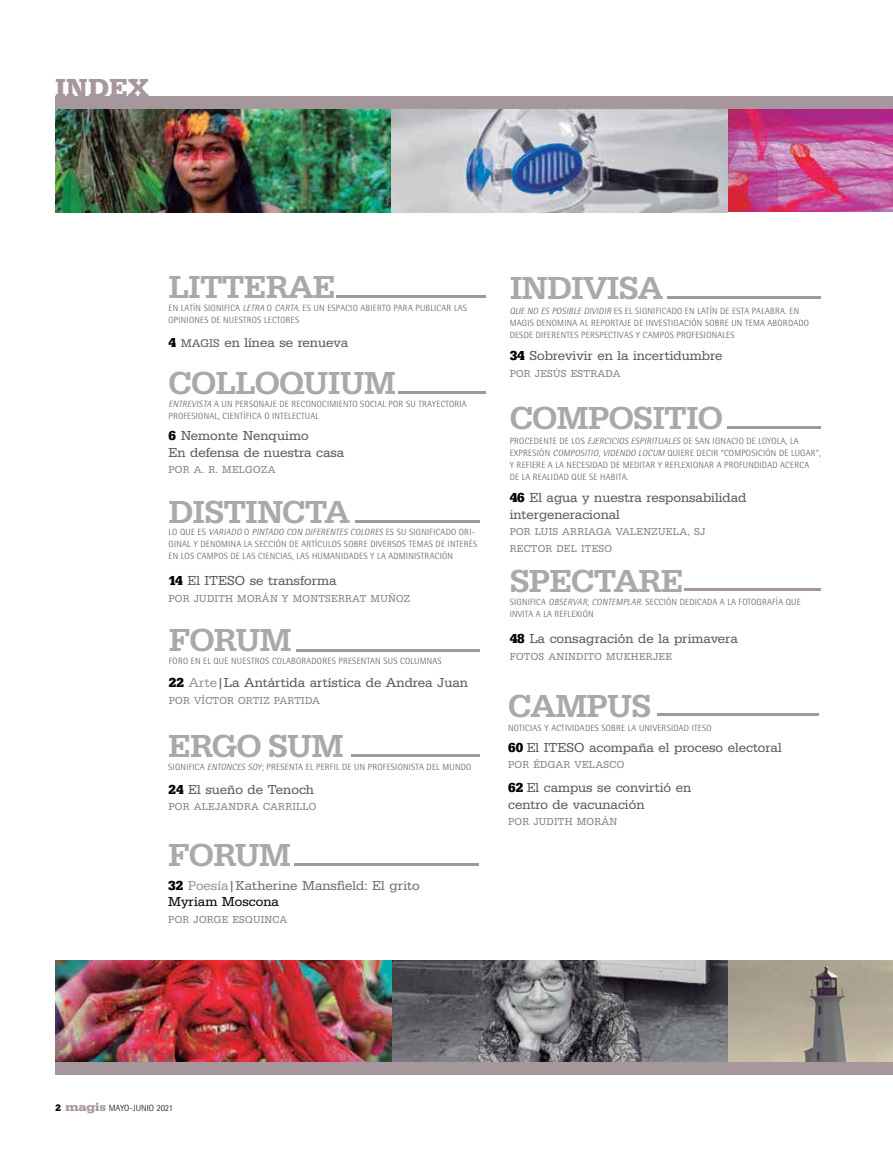
<style>
.page{position:relative;width:893px;height:1149px;background:#fff}
.page>*{position:absolute;margin:0;border:0;box-sizing:border-box;transform-origin:0 0}
.t1{font:500 33px "URW Egyptienne T";letter-spacing:-.025em;color:#a7a9ac}
.t2{font:700 27px "URW Egyptienne T";color:#a5979b}
.t3{font:13.5px/16.5px "URW Egyptienne T";color:#58595b}
.t4{font:13.5px/16.5px "URW Egyptienne T";color:#6d6e71}
.t5{font:10.5px/16.5px "URW Egyptienne T Regu Narr";letter-spacing:.025em;color:#808285}
.t6{font:300 9px/12px "Rotis Semi Sans";letter-spacing:.025em;color:#58595b}
.t7{font:300 9px "Rotis Semi Sans";color:#000}
.s1{font-style:italic}
.s2{font-weight:700;color:#000}
.s3{font-family:"URW Egyptienne T Regu SC850";font-size:11.55px}
.s4{color:#939598}
.s5{font-weight:500}
.s6{font-weight:500;color:#58595b}
.s7{color:#000}
.s8{font-family:"URW Egyptienne T";font-weight:700;font-size:9.75px}
.s9{font-family:"URW Egyptienne T Bold Extr Wide";font-weight:400;font-size:12px;color:#a5979b}
</style>
<div class="page">
<img style="left:55px;top:109px;width:672px;height:103px">
<img style="left:727px;top:960px;width:166px;height:101px">
<img style="left:725px;top:109px;width:168px;height:102px">
<img style="left:55px;top:960px;width:672px;height:101px">
<div style="left:55px;top:96px;width:838px;height:13px;background:#a5979b"></div>
<div style="left:55px;top:1061px;width:838px;height:13px;background:#a5979b"></div>
<hr style="left:336px;top:295px;width:149px;height:3px;background:#a5979b">
<hr style="left:296px;top:648px;width:184px;height:3px;background:#a5979b">
<hr style="left:294px;top:863px;width:185px;height:2px;background:#a5979b">
<hr style="left:685px;top:588px;width:136px;height:3px;background:#a5979b">
<hr style="left:657px;top:712px;width:162px;height:3px;background:#a5979b">
<hr style="left:355px;top:520px;width:125px;height:3px;background:#a5979b">
<hr style="left:667px;top:296px;width:154px;height:3px;background:#a5979b">
<hr style="left:727px;top:426px;width:94px;height:3px;background:#a5979b">
<hr style="left:398px;top:391px;width:88px;height:2px;background:#a5979b">
<hr style="left:351px;top:754px;width:129px;height:2px;background:#a5979b">
<h2 class="t2" style="left:55px;top:72px;width:95px">INDEX</h2>
<h1 class="t1" style="left:169px;top:267px;width:168px">LITTERAE</h1>
<p class="t6" style="left:169px;top:302px;width:300px">EN LATÍN SIGNIFICA <span class="s1">LETRA</span> O <span class="s1">CARTA</span>. ES UN ESPACIO ABIERTO PARA PUBLICAR LAS<br>OPINIONES DE NUESTROS LECTORES</p>
<h3 class="t3" style="left:169px;top:334px;width:181px"><span class="s2">4</span> <span class="s3">MAGIS</span> en línea se renueva</h3>
<h1 class="t1" style="left:169px;top:363px;width:229px">COLLOQUIUM</h1>
<p class="t6" style="left:169px;top:398px;width:300px"><span class="s1">ENTREVISTA</span> A UN PERSONAJE DE RECONOCIMIENTO SOCIAL POR SU TRAYECTORIA<br>PROFESIONAL, CIENTÍFICA O INTELECTUAL</p>
<h3 class="t3" style="left:169px;top:427px;width:177px"><span class="s2">6</span> Nemonte Nenquimo<br>En defensa de nuestra casa</h3>
<p class="t5" style="left:169px;top:461px;width:109px">POR A. R. MELGOZA</p>
<h1 class="t1" style="left:169px;top:492px;width:183px">DISTINCTA</h1>
<p class="t6" style="left:169px;top:526px;width:310px">LO QUE ES <span class="s1">VARIADO</span> O <span class="s1">PINTADO CON DIFERENTES COLORES</span> ES SU SIGNIFICADO ORI-<br>GINAL Y DENOMINA LA SECCIÓN DE ARTÍCULOS SOBRE DIVERSOS TEMAS DE INTERÉS<br>EN LOS CAMPOS DE LAS CIENCIAS, LAS HUMANIDADES Y LA ADMINISTRACIÓN</p>
<h3 class="t3" style="left:169px;top:572px;width:170px"><span class="s2">14</span> El ITESO se transforma</h3>
<p class="t5" style="left:169px;top:590px;width:243px">POR JUDITH MORÁN Y MONTSERRAT MUÑOZ</p>
<h1 class="t1" style="left:169px;top:621px;width:125px">FORUM</h1>
<p class="t6" style="left:169px;top:655px;width:274px">FORO EN EL QUE NUESTROS COLABORADORES PRESENTAN SUS COLUMNAS</p>
<h3 class="t3" style="left:169px;top:674px;width:301px"><span class="s2">22</span> <span class="s4">Arte</span><span class="s5">|</span>La Antártida artística de Andrea Juan</h3>
<p class="t5" style="left:169px;top:692px;width:153px">POR VÍCTOR ORTIZ PARTIDA</p>
<h1 class="t1" style="left:168px;top:726px;width:177px">ERGO SUM</h1>
<p class="t6" style="left:168px;top:760px;width:305px">SIGNIFICA <span class="s1">ENTONCES SOY</span>; PRESENTA EL PERFIL DE UN PROFESIONISTA DEL MUNDO</p>
<h3 class="t3" style="left:169px;top:781px;width:147px"><span class="s2">24</span> El sueño de Tenoch</h3>
<p class="t5" style="left:169px;top:798px;width:149px">POR ALEJANDRA CARRILLO</p>
<h1 class="t1" style="left:168px;top:835px;width:125px">FORUM</h1>
<h3 class="t4" style="left:168px;top:876px;width:253px"><span class="s2">32</span> <span class="s4">Poesía</span><span class="s6">|</span>Katherine Mansfield: El grito<br><span class="s7">Myriam Moscona</span></h3>
<p class="t5" style="left:168px;top:910px;width:121px">POR JORGE ESQUINCA</p>
<h1 class="t1" style="left:510px;top:268px;width:155px">INDIVISA</h1>
<p class="t6" style="left:510px;top:305px;width:301px"><span class="s1">QUE NO ES POSIBLE DIVIDIR</span> ES EL SIGNIFICADO EN LATÍN DE ESTA PALABRA. EN<br>MAGIS DENOMINA AL REPORTAJE DE INVESTIGACIÓN SOBRE UN TEMA ABORDADO<br>DESDE DIFERENTES PERSPECTIVAS Y CAMPOS PROFESIONALES</p>
<h3 class="t3" style="left:510px;top:347px;width:214px"><span class="s2">34</span> Sobrevivir en la incertidumbre</h3>
<p class="t5" style="left:510px;top:365px;width:112px">POR JESÚS ESTRADA</p>
<h1 class="t1" style="left:510px;top:398px;width:215px">COMPOSITIO</h1>
<p class="t6" style="left:510px;top:435px;width:313px">PROCEDENTE DE LOS <span class="s1">EJERCICIOS ESPIRITUALES</span> DE SAN IGNACIO DE LOYOLA, LA EXPRESIÓN <span class="s1">COMPOSITIO</span>, <span class="s1">VIDENDO LOCUM</span> QUIERE DECIR “COMPOSICIÓN DE LUGAR”, Y REFIERE A LA NECESIDAD DE MEDITAR Y REFLEXIONAR A PROFUNDIDAD ACERCA DE LA REALIDAD QUE SE HABITA.</p>
<h3 class="t3" style="left:510px;top:489px;width:238px"><span class="s2">46</span> El agua y nuestra responsabilidad intergeneracional</h3>
<p class="t5" style="left:510px;top:523px;width:197px">POR LUIS ARRIAGA VALENZUELA, SJ<br>RECTOR DEL ITESO</p>
<h1 class="t1" style="left:510px;top:561px;width:175px">SPECTARE</h1>
<p class="t6" style="left:510px;top:596px;width:293px">SIGNIFICA <span class="s1">OBSERVAR, CONTEMPLAR</span>. SECCIÓN DEDICADA A LA FOTOGRAFÍA QUE<br>INVITA A LA REFLEXIÓN</p>
<h3 class="t3" style="left:510px;top:630px;width:230px"><span class="s2">48</span> La consagración de la primavera</h3>
<p class="t5" style="left:510px;top:648px;width:164px">FOTOS ANINDITO MUKHERJEE</p>
<h1 class="t1" style="left:508px;top:686px;width:145px">CAMPUS</h1>
<h3 class="t3" style="left:508px;top:738px;width:275px"><span class="s2">60</span> El ITESO acompaña el proceso electoral</h3>
<p class="t5" style="left:508px;top:756px;width:118px">POR ÉDGAR VELASCO</p>
<h3 class="t3" style="left:508px;top:779px;width:185px"><span class="s2">62</span> El campus se convirtió en centro de vacunación</h3>
<p class="t5" style="left:508px;top:813px;width:111px">POR JUDITH MORÁN</p>
<p class="t6" style="left:508px;top:721px;width:205px">NOTICIAS Y ACTIVIDADES SOBRE LA UNIVERSIDAD ITESO</p>
<p class="t7" style="left:55px;top:1102px;width:119px"><span class="s8">2</span> <span class="s9">magis</span> MAYO-JUNIO 2021</p>
</div>
